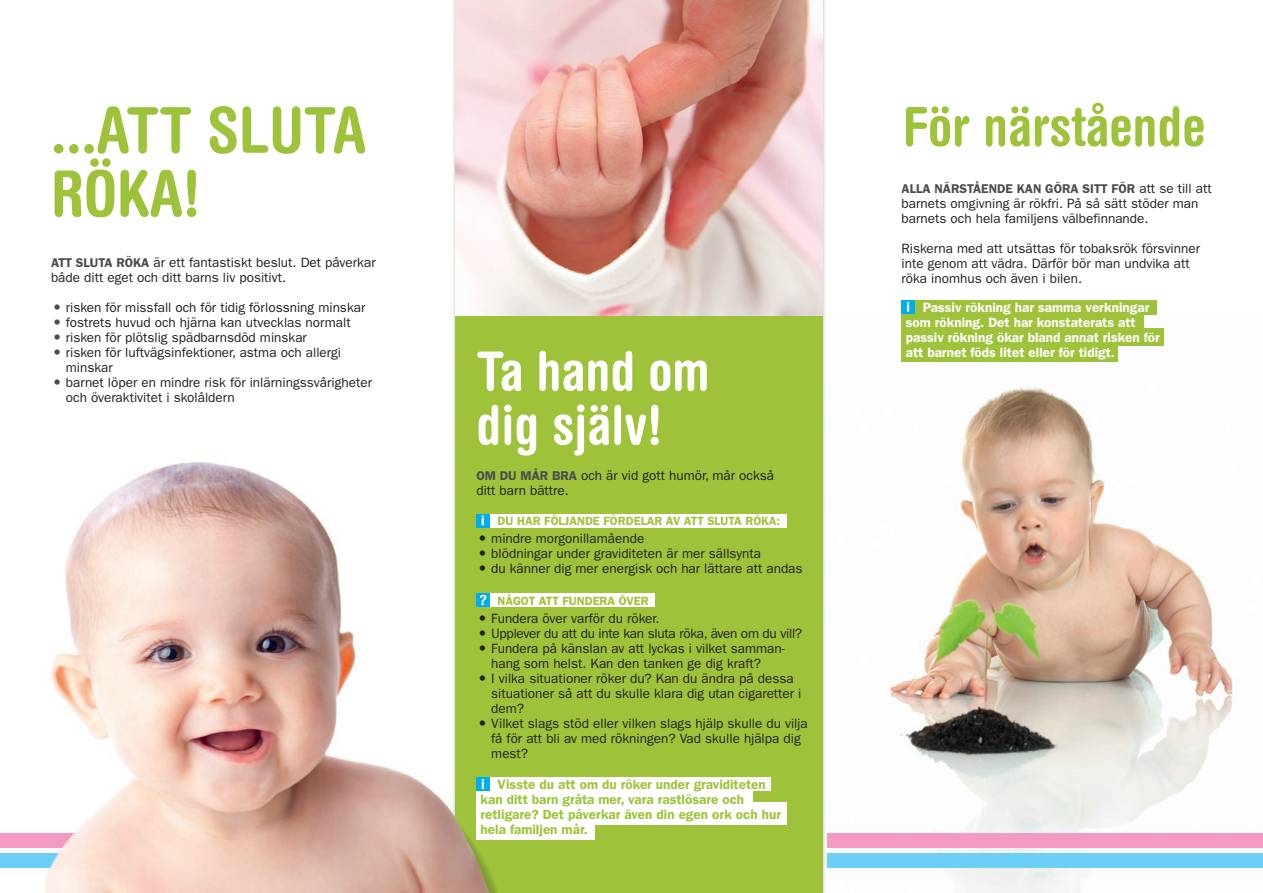
<style>
.page{position:relative;width:1263px;height:893px;background:#fff}
.page>*{position:absolute;margin:0;border:0;box-sizing:border-box;transform-origin:0 0}
.t1{font:700 condensed 63.45px/63.4px "Helvetica Rounded LT Std";color:#9ec33a}
.t2{font:700 condensed 54px/54px "Helvetica Rounded LT Std";color:#fff}
.t3{font:700 condensed 54px "Helvetica Rounded LT Std";color:#9ec33a}
.t4{font:13.5px/15px "ITC Franklin Gothic Std";color:#231f20}
.t5{font:600 13.5px/15px "ITC Franklin Gothic Std";color:#fff}
.t6{font:600 13.5px/15px "ITC Franklin Gothic Std";color:#9ec33a}
.t7{font:600 12.75px "ITC Franklin Gothic Std";color:#4b4c4d}
.t8{font:600 12px "ITC Franklin Gothic Std";color:#9ec33a}
.s1{font-weight:600;font-size:12.75px;color:#4b4c4d}
.s2{font-weight:400;font-size:13.5px;color:#231f20}
</style>
<div class="page">
<img style="left:827px;top:328px;width:436px;height:565px">
<img style="left:0;top:462px;width:405px;height:406px">
<div style="left:455px;top:314px;width:368px;height:579px;background:#9ec33a"></div>
<div style="left:476px;top:514px;width:311px;height:13px;background:#fff"></div>
<div style="left:476px;top:593px;width:179px;height:14px;background:#fff"></div>
<div style="left:476px;top:514px;width:14px;height:13px;background:#00aeef"></div>
<div style="left:476px;top:593px;width:14px;height:14px;background:#00aeef"></div>
<svg style="left:481px;top:515px;width:3px;height:10px"></svg>
<div style="left:0;top:833px;width:423px;height:15px;background:#f499c2"></div>
<div style="left:0;top:853px;width:429px;height:14px;background:#6bcff6"></div>
<div style="left:476px;top:777px;width:295px;height:14px;background:#fff"></div>
<div style="left:476px;top:789px;width:277px;height:18px;background:#fff"></div>
<div style="left:476px;top:803px;width:311px;height:22px;background:#fff"></div>
<svg style="left:490px;top:839px;width:19px;height:54px"></svg>
<svg style="left:480px;top:595px;width:6px;height:10px"></svg>
<div style="left:901px;top:300px;width:256px;height:15px;background:#9ec33a"></div>
<div style="left:901px;top:315px;width:243px;height:14px;background:#9ec33a"></div>
<div style="left:901px;top:329px;width:263px;height:17px;background:#9ec33a"></div>
<svg style="left:901px;top:300px;width:14px;height:14px"></svg>
<svg style="left:907px;top:302px;width:2px;height:10px"></svg>
<img style="left:455px;top:0;width:368px;height:315px">
<div style="left:827px;top:833px;width:436px;height:15px;background:#f499c2"></div>
<div style="left:827px;top:853px;width:436px;height:14px;background:#6bcff6"></div>
<img style="left:20px;top:774px;width:470px;height:119px">
<div style="left:476px;top:821px;width:119px;height:18px;background:#fff"></div>
<div style="left:901px;top:344px;width:217px;height:18px;background:#9ec33a"></div>
<h1 class="t1" style="left:51px;top:97px;width:316px">...ATT SLUTA<br>RÖKA!</h1>
<p class="t4" style="left:51px;top:255px;width:326px"><span class="s1">Att sluta röka</span> är ett fantastiskt beslut. Det påverkar både ditt eget och ditt barns liv positivt.</p>
<p class="t4" style="left:66px;top:300px;width:308px">risken för missfall och för tidig förlossning minskar fostrets huvud och hjärna kan utvecklas normalt risken för plötslig spädbarnsdöd minskar<br>risken för luftvägsinfektioner, astma och allergi minskar<br>barnet löper en mindre risk för inlärningssvårigheter och överaktivitet i skolåldern</p>
<h2 class="t2" style="left:476px;top:343px;width:235px">Ta hand om dig själv!</h2>
<p class="t4" style="left:476px;top:468px;width:299px"><span class="s1">Om du mår bra</span> och är vid gott humör, mår också ditt barn bättre.</p>
<p class="t8" style="left:498px;top:514px;width:284px">Du har följande fördelar av att sluta röka:</p>
<p class="t4" style="left:491px;top:531px;width:313px">mindre morgonillamående<br>blödningar under graviditeten är mer sällsynta<br>du känner dig mer energisk och har lättare att andas</p>
<p class="t8" style="left:498px;top:594px;width:152px">Något att fundera över</p>
<p class="t4" style="left:491px;top:611px;width:318px">Fundera över varför du röker.<br>Upplever du att du inte kan sluta röka, även om du vill?<br>Fundera på känslan av att lyckas i vilket samman&shy;hang som helst. Kan den tanken ge dig kraft?<br>I vilka situationer röker du? Kan du ändra på dessa situationer så att du skulle klara dig utan cigaretter i dem?<br>Vilket slags stöd eller vilken slags hjälp skulle du vilja få för att bli av med rökningen? Vad skulle hjälpa dig mest?</p>
<p class="t6" style="left:481px;top:777px;width:302px;text-indent:17px">Visste du att om du röker under graviditeten kan ditt barn gråta mer, vara rastlösare och retligare? Det påverkar även din egen ork och hur hela familjen mår.</p>
<h2 class="t3" style="left:903px;top:94px;width:304px">För närstående</h2>
<p class="t7" style="left:901px;top:181px;width:312px">Alla närstående kan göra sitt för <span class="s2">att se till att</span></p>
<p class="t4" style="left:901px;top:196px;width:298px">barnets omgivning är rökfri. På så sätt stöder man barnets och hela familjens välbefinnande.</p>
<p class="t4" style="left:901px;top:241px;width:300px">Riskerna med att utsättas för tobaksrök försvinner inte genom att vädra. Därför bör man undvika att röka inomhus och även i bilen.</p>
<p class="t5" style="left:906px;top:299px;width:255px;text-indent:17px">Passiv rökning har samma verkningar som rökning. Det har konstaterats att passiv rökning ökar bland annat risken för att barnet föds litet eller för tidigt.</p>
</div>
